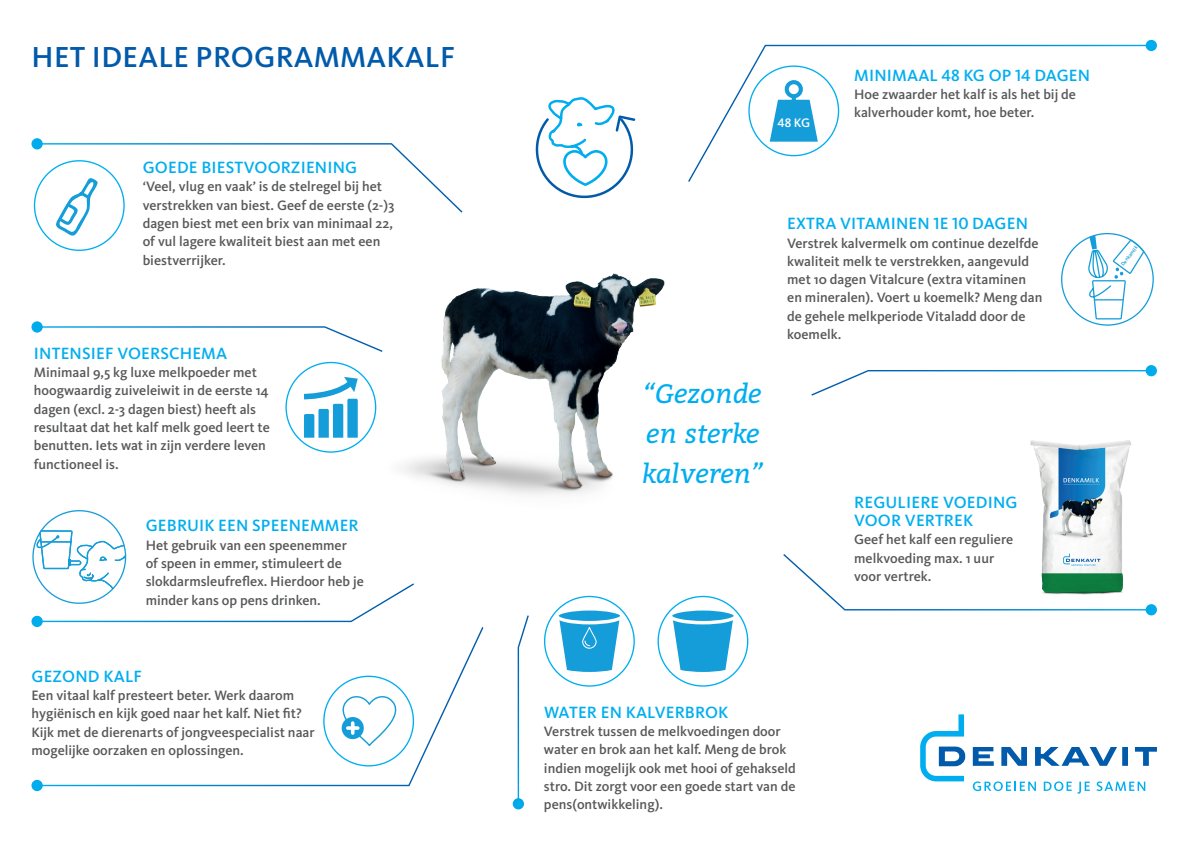
<style>
.page{position:relative;width:1191px;height:842px;background:#fff}
.page>*{position:absolute;margin:0;border:0;box-sizing:border-box;transform-origin:0 0}
.t1{font:500 30px "Kievit OT";letter-spacing:.01em;color:#015aaa}
.t2{font:italic 26.7px/40px "Bitter";color:#00aeef}
.t3{font:500 16.9px/18.3px "Kievit OT";letter-spacing:.01em;color:#00aeef}
.t4{font:500 14.1px/18.3px "Kievit OT";color:#57585a}
.t5{font:500 12.8px "Kievit OT";color:#fff}
.t6{font:500 5.3px "Kievit OT";color:#159dd9}
</style>
<div class="page">
<svg style="left:36px;top:627px;width:448px;height:160px"></svg>
<svg style="left:31px;top:780px;width:12px;height:11px"></svg>
<svg style="left:513px;top:615px;width:16px;height:194px"></svg>
<svg style="left:31px;top:321px;width:309px;height:13px"></svg>
<svg style="left:688px;top:44px;width:464px;height:138px"></svg>
<svg style="left:1145px;top:40px;width:12px;height:11px"></svg>
<svg style="left:811px;top:365px;width:346px;height:31px"></svg>
<svg style="left:783px;top:554px;width:374px;height:61px"></svg>
<img style="left:340px;top:273px;width:325px;height:222px">
<svg style="left:920px;top:714px;width:237px;height:80px"></svg>
<svg style="left:672px;top:610px;width:61px;height:62px"></svg>
<svg style="left:31px;top:138px;width:432px;height:98px"></svg>
<svg style="left:769px;top:80px;width:49px;height:62px"></svg>
<svg style="left:304px;top:377px;width:54px;height:61px"></svg>
<svg style="left:559px;top:610px;width:61px;height:62px"></svg>
<svg style="left:327px;top:695px;width:83px;height:53px"></svg>
<svg style="left:348px;top:726px;width:10px;height:4px"></svg>
<svg style="left:535px;top:97px;width:101px;height:102px"></svg>
<svg style="left:31px;top:510px;width:383px;height:117px"></svg>
<svg style="left:1085px;top:235px;width:60px;height:91px"></svg>
<img style="left:1003px;top:440px;width:154px;height:159px">
<h1 class="t1" style="left:32px;top:40px;width:425px">HET IDEALE PROGRAMMAKALF</h1>
<p class="t3" style="left:143px;top:158px;width:216px">GOEDE BIESTVOORZIENING</p>
<p class="t4" style="left:143px;top:178px;width:253px">‘Veel, vlug en vaak’ is de stelregel bij het verstrekken van biest. Geef de eerste (2-)3 dagen biest met een brix van minimaal 22, of vul lagere kwaliteit biest aan met een biestverrijker.</p>
<p class="t3" style="left:34px;top:344px;width:195px">INTENSIEF VOERSCHEMA</p>
<p class="t4" style="left:34px;top:363px;width:237px">Minimaal 9,5 kg luxe melkpoeder met hoogwaardig zuiveleiwit in de eerste 14 dagen (excl. 2-3 dagen biest) heeft als resultaat dat het kalf melk goed leert te benutten. Iets wat in zijn verdere leven functioneel is.</p>
<p class="t3" style="left:146px;top:517px;width:214px">GEBRUIK EEN SPEENEMMER</p>
<p class="t4" style="left:146px;top:536px;width:220px">Het gebruik van een speenemmer<br>of speen in emmer, stimuleert de slokdarmsleufreflex. Hierdoor heb je minder kans op pens drinken.</p>
<p class="t3" style="left:32px;top:667px;width:112px">GEZOND KALF</p>
<p class="t4" style="left:31px;top:686px;width:285px">Een vitaal kalf presteert beter. Werk daarom hygiënisch en kijk goed naar het kalf. Niet fit?<br>Kijk met de dierenarts of jongveespecialist naar mogelijke oorzaken en oplossingen.</p>
<p class="t5" style="left:777px;top:116px;width:34px">48 KG</p>
<p class="t3" style="left:854px;top:66px;width:237px">MINIMAAL 48 KG OP 14 DAGEN</p>
<p class="t4" style="left:854px;top:85px;width:223px">Hoe zwaarder het kalf is als het bij de kalverhouder komt, hoe beter.</p>
<h2 class="t2" style="left:642px;top:372px;width:124px">“Gezonde en sterke kalveren”</h2>
<p class="t3" style="left:787px;top:214px;width:242px">EXTRA VITAMINEN 1E 10 DAGEN</p>
<p class="t4" style="left:787px;top:234px;width:257px">Verstrek kalvermelk om continue dezelfde kwaliteit melk te verstrekken, aangevuld met 10 dagen Vitalcure (extra vitaminen en mineralen). Voert u koemelk? Meng dan de gehele melkperiode Vitaladd door de koemelk.</p>
<p class="t3" style="left:854px;top:493px;width:165px">REGULIERE VOEDING<br>VOOR VERTREK</p>
<p class="t4" style="left:854px;top:531px;width:161px">Geef het kalf een reguliere melkvoeding max. 1 uur voor vertrek.</p>
<p class="t6" style="left:1119px;top:263px;width:26px;rotate:-52deg">Denkamilk</p>
<p class="t3" style="left:544px;top:703px;width:186px">WATER EN KALVERBROK</p>
<p class="t4" style="left:544px;top:722px;width:253px">Verstrek tussen de melkvoedingen door water en brok aan het kalf. Meng de brok indien mogelijk ook met hooi of gehakseld stro. Dit zorgt voor een goede start van de pens(ontwikkeling).</p>
</div>
